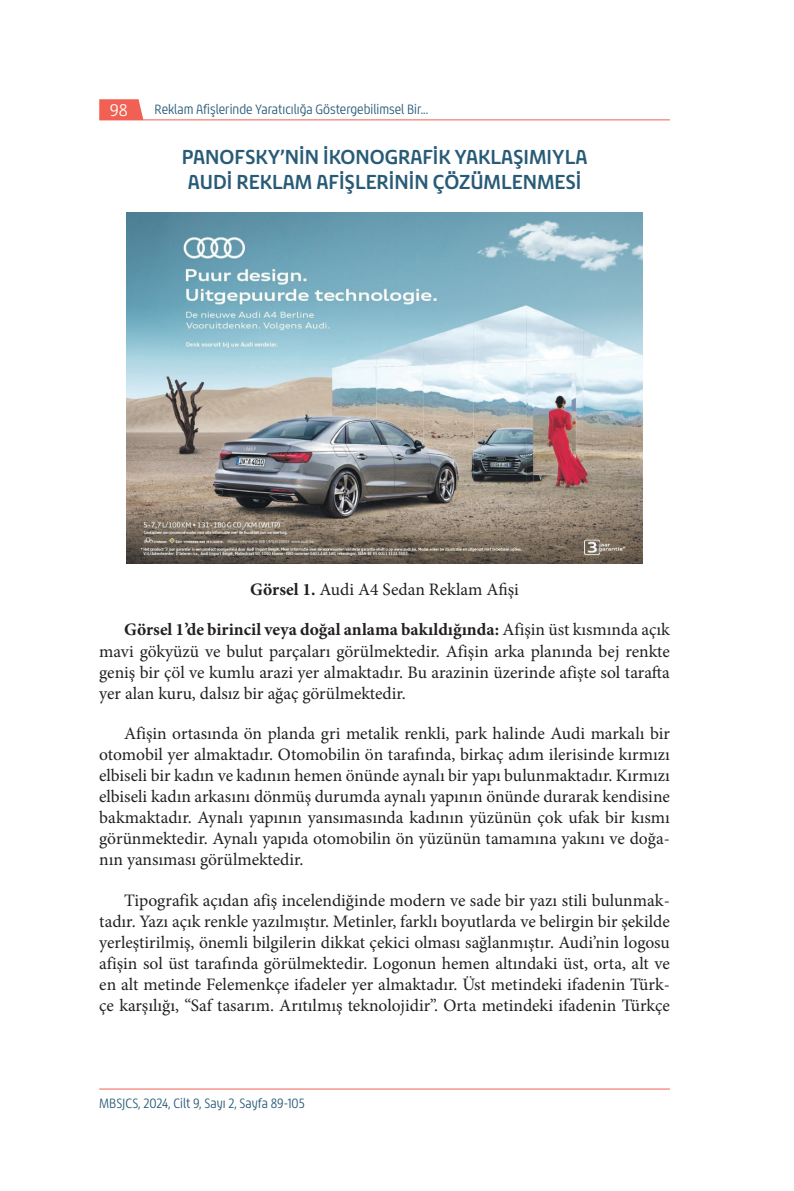
<style>
.page{position:relative;width:794px;height:1191px;background:#fff}
.page>*{position:absolute;margin:0;border:0;box-sizing:border-box;transform-origin:0 0}
.SYFA_ICI_BASLIK{font:21px/24.5px "Chypre Nor Bol";color:#285b77}
.ANA_METİN{font:17.5px/21px "Minion Pro";color:#231f20;text-align:justify}
.t1{font:17.5px "Chypre Nor Boo";color:#fff}
.t2{font:14px "Chypre Con Boo";color:#285b77}
.s1{font-weight:700}
</style>
<div class="page">
<svg style="left:99px;top:99px;width:44px;height:21px"></svg>
<hr style="left:99px;top:120px;width:571px;height:1px;background:#f16153">
<hr style="left:99px;top:1088px;width:571px;height:1px;background:#f16153">
<img style="left:127px;top:212px;width:515px;height:351px">
<p class="t1" style="left:110px;top:100px;width:19px">98</p>
<p class="t2" style="left:155px;top:101px;width:275px">Reklam Afişlerinde Yaratıcılığa Göstergebilimsel Bir...</p>
<p class="SYFA_ICI_BASLIK" style="left:182px;top:145px;width:407px">PANOFSKY’NIN İKONOGRAFIK YAKLAŞIMIYLA<br>AUDI REKLAM AFIŞLERININ ÇÖZÜMLENMESI</p>
<p class="ANA_METİN" style="left:250px;top:578px;width:270px"><span class="s1">Görsel 1.</span> Audi A4 Sedan Reklam Afişi</p>
<p class="ANA_METİN" style="left:99px;top:619px;width:572px;text-indent:25px"><span class="s1">Görsel 1’de birincil veya doğal anlama bakıldığında:</span> Afişin üst kısmında açık mavi gökyüzü ve bulut parçaları görülmektedir. Afişin arka planında bej renkte geniş bir çöl ve kumlu arazi yer almaktadır. Bu arazinin üzerinde afişte sol tarafta yer alan kuru, dalsız bir ağaç görülmektedir.</p>
<p class="ANA_METİN" style="left:99px;top:723px;width:572px;text-indent:25px">Afişin ortasında ön planda gri metalik renkli, park halinde Audi markalı bir otomobil yer almaktadır. Otomobilin ön tarafında, birkaç adım ilerisinde kırmızı elbiseli bir kadın ve kadının hemen önünde aynalı bir yapı bulunmaktadır. Kırmızı elbiseli kadın arkasını dönmüş durumda aynalı yapının önünde durarak kendisine bakmaktadır. Aynalı yapının yansımasında kadının yüzünün çok ufak bir kısmı görünmektedir. Aynalı yapıda otomobilin ön yüzünün tamamına yakını ve doğa&shy;nın yansıması görülmektedir.</p>
<p class="ANA_METİN" style="left:99px;top:890px;width:572px;text-indent:25px">Tipografik açıdan afiş incelendiğinde modern ve sade bir yazı stili bulunmak&shy;tadır. Yazı açık renkle yazılmıştır. Metinler, farklı boyutlarda ve belirgin bir şekilde yerleştirilmiş, önemli bilgilerin dikkat çekici olması sağlanmıştır. Audi’nin logosu afişin sol üst tarafında görülmektedir. Logonun hemen altındaki üst, orta, alt ve en alt metinde Felemenkçe ifadeler yer almaktadır. Üst metindeki ifadenin Türk&shy;çe karşılığı, “Saf tasarım. Arıtılmış teknolojidir”. Orta metindeki ifadenin Türkçe</p>
<p class="t2" style="left:99px;top:1095px;width:207px">MBSJCS, 2024, Cilt 9, Sayı 2, Sayfa 89-105</p>
</div>
